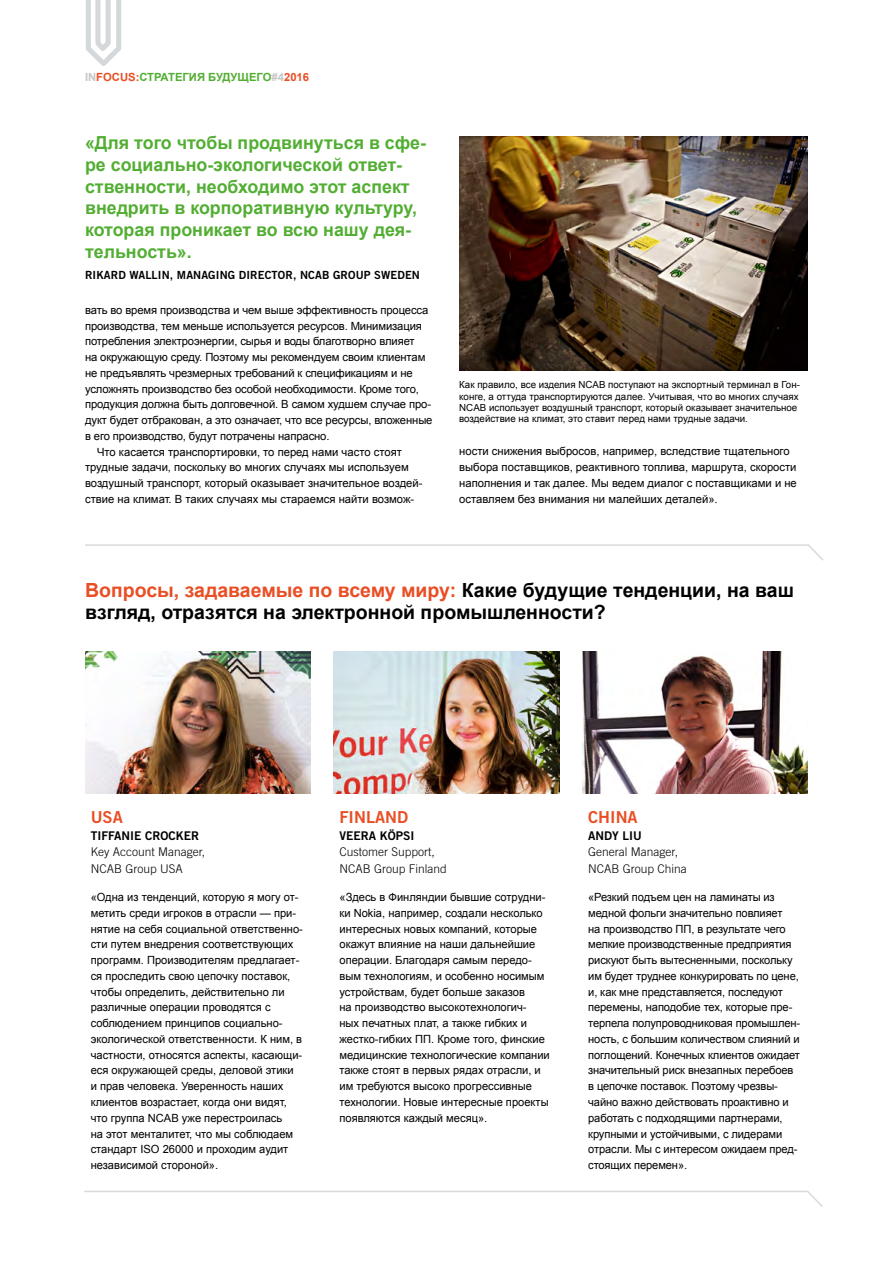
<style>
.page{position:relative;width:893px;height:1263px;background:#fff}
.page>*{position:absolute;margin:0;border:0;box-sizing:border-box;transform-origin:0 0}
.t1{font:700 19.5px/22.5px "Arial";color:#000}
.t2{font:700 18px/21.8px "Arial";color:#52ae32}
.t3{font:16.5px "Trade Gothic LT Bold Two";color:#e94e24}
.t4{font:300 12px/16.5px "Trade Gothic LT";color:#000}
.t5{font:12px "Trade Gothic LT Bold Two";color:#000}
.t6{font:11.25px/15.8px "Arial";letter-spacing:-.01em;color:#000}
.t7{font:11.25px "Trade Gothic LT Bold Two";letter-spacing:.01em;color:#000}
.t8{font:700 11.25px "Arial";color:#52ae32}
.t9{font:9.75px/11.2px "Arial";color:#000}
.s1{color:#c6c6c6}
.s2{color:#e94e24}
</style>
<div class="page">
<svg style="left:86px;top:0;width:35px;height:66px"></svg>
<svg style="left:84px;top:1190px;width:739px;height:17px"></svg>
<svg style="left:85px;top:544px;width:739px;height:17px"></svg>
<img style="left:85px;top:652px;width:225px;height:141px">
<img style="left:334px;top:652px;width:225px;height:141px">
<img style="left:583px;top:652px;width:225px;height:141px">
<img style="left:459px;top:136px;width:349px;height:235px">
<p class="t8" style="left:85px;top:69px;width:226px"><span class="s1">IN</span><span class="s2">FOCUS:</span>СТРАТЕГИЯ БУДУЩЕГО<span class="s1">#4</span><span class="s2">2016</span></p>
<h2 class="t2" style="left:85px;top:133px;width:342px">«Для того чтобы продвинуться в сфе&shy;ре социально-экологической ответ&shy;ственности, необходимо этот аспект внедрить в корпоративную культуру, которая проникает во всю нашу дея&shy;тельность».</h2>
<p class="t7" style="left:85px;top:268px;width:336px">RIKARD WALLIN, MANAGING DIRECTOR, NCAB GROUP SWEDEN</p>
<p class="t6" style="left:85px;top:302px;width:345px">вать во время производства и чем выше эффективность процесса</p>
<p class="t6" style="left:85px;top:318px;width:338px">производства, тем меньше используется ресурсов. Минимизация</p>
<p class="t6" style="left:85px;top:334px;width:331px">потребления электроэнергии, сырья и воды благотворно влияет</p>
<p class="t6" style="left:85px;top:349px;width:342px">на окружающую среду. Поэтому мы рекомендуем своим клиентам</p>
<p class="t6" style="left:85px;top:365px;width:329px">не предъявлять чрезмерных требований к спецификациям и не</p>
<p class="t6" style="left:85px;top:381px;width:335px">усложнять производство без особой необходимости. Кроме того,</p>
<p class="t6" style="left:85px;top:397px;width:348px">продукция должна быть долговечной. В самом худшем случае про-</p>
<p class="t6" style="left:85px;top:412px;width:349px">дукт будет отбракован, а это означает, что все ресурсы, вложенные</p>
<p class="t6" style="left:85px;top:428px;width:246px">в его производство, будут потрачены напрасно.</p>
<p class="t6" style="left:97px;top:444px;width:306px">Что касается транспортировки, то перед нами часто стоят</p>
<p class="t6" style="left:85px;top:460px;width:325px">трудные задачи, поскольку во многих случаях мы используем</p>
<p class="t6" style="left:85px;top:475px;width:339px">воздушный транспорт, который оказывает значительное воздей-</p>
<p class="t6" style="left:85px;top:491px;width:331px">ствие на климат. В таких случаях мы стараемся найти возмож-</p>
<p class="t9" style="left:459px;top:379px;width:342px">Как правило, все изделия NCAB поступают на экспортный терминал в Гон&shy;конге, а оттуда транспортируются далее. Учитывая, что во многих случаях NCAB использует воздушный транспорт, который оказывает значительное воздействие на климат, это ставит перед нами трудные задачи.</p>
<p class="t6" style="left:459px;top:444px;width:339px">ности снижения выбросов, например, вследствие тщательного выбора поставщиков, реактивного топлива, маршрута, скорости наполнения и так далее. Мы ведем диалог с поставщиками и не оставляем без внимания ни малейших деталей».</p>
<h1 class="t1" style="left:85px;top:579px;width:710px"><span class="s2">Вопросы, задаваемые по всему миру:</span> Какие будущие тенденции, на ваш взгляд, отразятся на электронной промышленности?</h1>
<h3 class="t3" style="left:91px;top:807px;width:34px">USA</h3>
<p class="t5" style="left:91px;top:828px;width:110px">TIFFANIE CROCKER</p>
<p class="t4" style="left:91px;top:844px;width:116px">Key Account Manager,<br>NCAB Group USA</p>
<p class="t6" style="left:91px;top:889px;width:214px">«Одна из тенденций, которую я могу от&shy;метить среди игроков в отрасли — при&shy;нятие на себя социальной ответственно&shy;сти путем внедрения соответствующих программ. Производителям предлагает&shy;ся проследить свою цепочку поставок, чтобы определить, действительно ли различные операции проводятся с соблюдением принципов социально&shy;экологической ответственности. К ним, в частности, относятся аспекты, касающи&shy;еся окружающей среды, деловой этики<br>и прав человека. Уверенность наших клиентов возрастает, когда они видят, что группа NCAB уже перестроилась<br>на этот менталитет, что мы соблюдаем стандарт ISO 26000 и проходим аудит независимой стороной».</p>
<h3 class="t3" style="left:339px;top:807px;width:70px">FINLAND</h3>
<p class="t5" style="left:339px;top:828px;width:76px">VEERA KÖPSI</p>
<p class="t4" style="left:339px;top:844px;width:109px">Customer Support,<br>NCAB Group Finland</p>
<p class="t6" style="left:339px;top:889px;width:212px">«Здесь в Финляндии бывшие сотрудни&shy;ки Nokia, например, создали несколько интересных новых компаний, которые окажут влияние на наши дальнейшие операции. Благодаря самым передо&shy;вым технологиям, и особенно носимым устройствам, будет больше заказов<br>на производство высокотехнологич-<br>ных печатных плат, а также гибких и жестко-гибких ПП. Кроме того, финские медицинские технологические компании также стоят в первых рядах отрасли, и им требуются высоко прогрессивные технологии. Новые интересные проекты появляются каждый месяц».</p>
<h3 class="t3" style="left:588px;top:807px;width:51px">CHINA</h3>
<p class="t5" style="left:588px;top:828px;width:55px">ANDY LIU</p>
<p class="t4" style="left:588px;top:844px;width:100px">General Manager,<br>NCAB Group China</p>
<p class="t6" style="left:588px;top:889px;width:214px">«Резкий подъем цен на ламинаты из медной фольги значительно повлияет<br>на производство ПП, в результате чего мелкие производственные предприятия рискуют быть вытесненными, поскольку им будет труднее конкурировать по цене, и, как мне представляется, последуют перемены, наподобие тех, которые пре&shy;терпела полупроводниковая промышлен&shy;ность, с большим количеством слияний и поглощений. Конечных клиентов ожидает значительный риск внезапных перебоев в цепочке поставок. Поэтому чрезвы&shy;чайно важно действовать проактивно и работать с подходящими партнерами, крупными и устойчивыми, с лидерами отрасли. Мы с интересом ожидаем пред&shy;стоящих перемен».</p>
</div>
